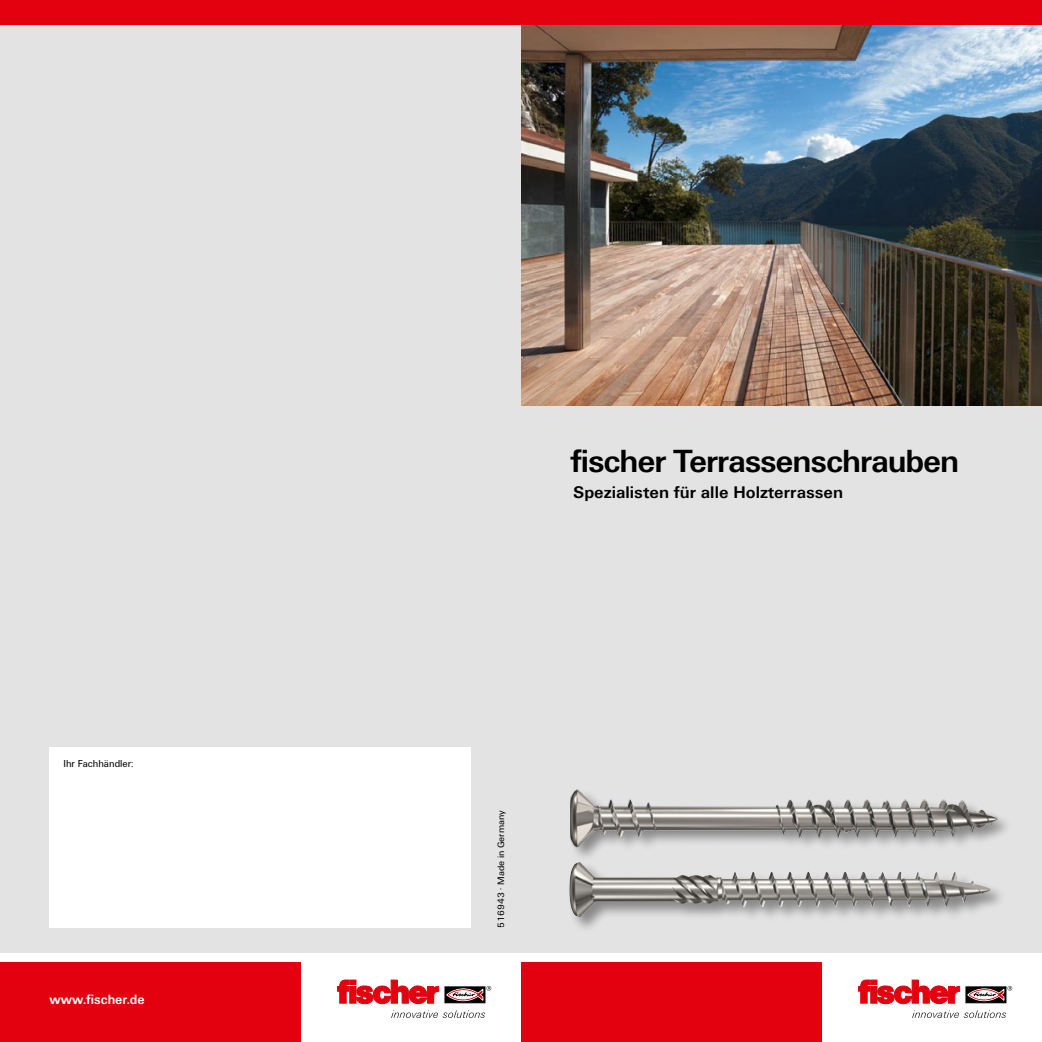
<style>
.page{position:relative;width:1042px;height:1042px;background:#fff}
.page>*{position:absolute;margin:0;border:0;box-sizing:border-box;transform-origin:0 0}
.t1{font:700 33.25px "Fi We";letter-spacing:-.035em;color:#000}
.t2{font:700 17.5px "Fi We";color:#000}
.t3{font:700 14px "Fi We";color:#fff;scale:.95 1}
.t4{font:10.5px "Fi We";color:#000;scale:.95 1}
.t5{font:9.62px "Fi We";color:#000}
</style>
<div class="page">
<div style="left:0;top:0;width:1042px;height:952px;background:#e3e3e3"></div>
<img style="left:521px;top:25px;width:521px;height:380px">
<div style="left:521px;top:962px;width:300px;height:80px;background:#e3000f"></div>
<div style="left:0;top:962px;width:300px;height:80px;background:#e3000f"></div>
<svg style="left:965px;top:986px;width:41px;height:17px"></svg>
<svg style="left:858px;top:980px;width:101px;height:24px"></svg>
<svg style="left:967px;top:986px;width:45px;height:14px"></svg>
<svg style="left:912px;top:1010px;width:94px;height:8px"></svg>
<svg style="left:444px;top:986px;width:41px;height:17px"></svg>
<svg style="left:337px;top:980px;width:102px;height:24px"></svg>
<svg style="left:447px;top:986px;width:44px;height:14px"></svg>
<svg style="left:391px;top:1010px;width:94px;height:8px"></svg>
<div style="left:0;top:0;width:1042px;height:25px;background:#e3000f"></div>
<img style="left:569px;top:862px;width:422px;height:55px">
<div style="left:50px;top:747px;width:421px;height:181px;background:#fff"></div>
<img style="left:570px;top:789px;width:429px;height:60px">
<p class="t4" style="left:63px;top:758px;width:75px">Ihr Fachhändler:</p>
<p class="t3" style="left:50px;top:991px;width:102px">www.fischer.de</p>
<h1 class="t1" style="left:570px;top:442px;width:390px">fischer Terrassenschrauben</h1>
<p class="t2" style="left:573px;top:482px;width:272px">Spezialisten für alle Holzterrassen</p>
<p class="t5" style="left:495px;top:928px;width:119px;rotate:-90deg">516943 · Made in Germany</p>
</div>
